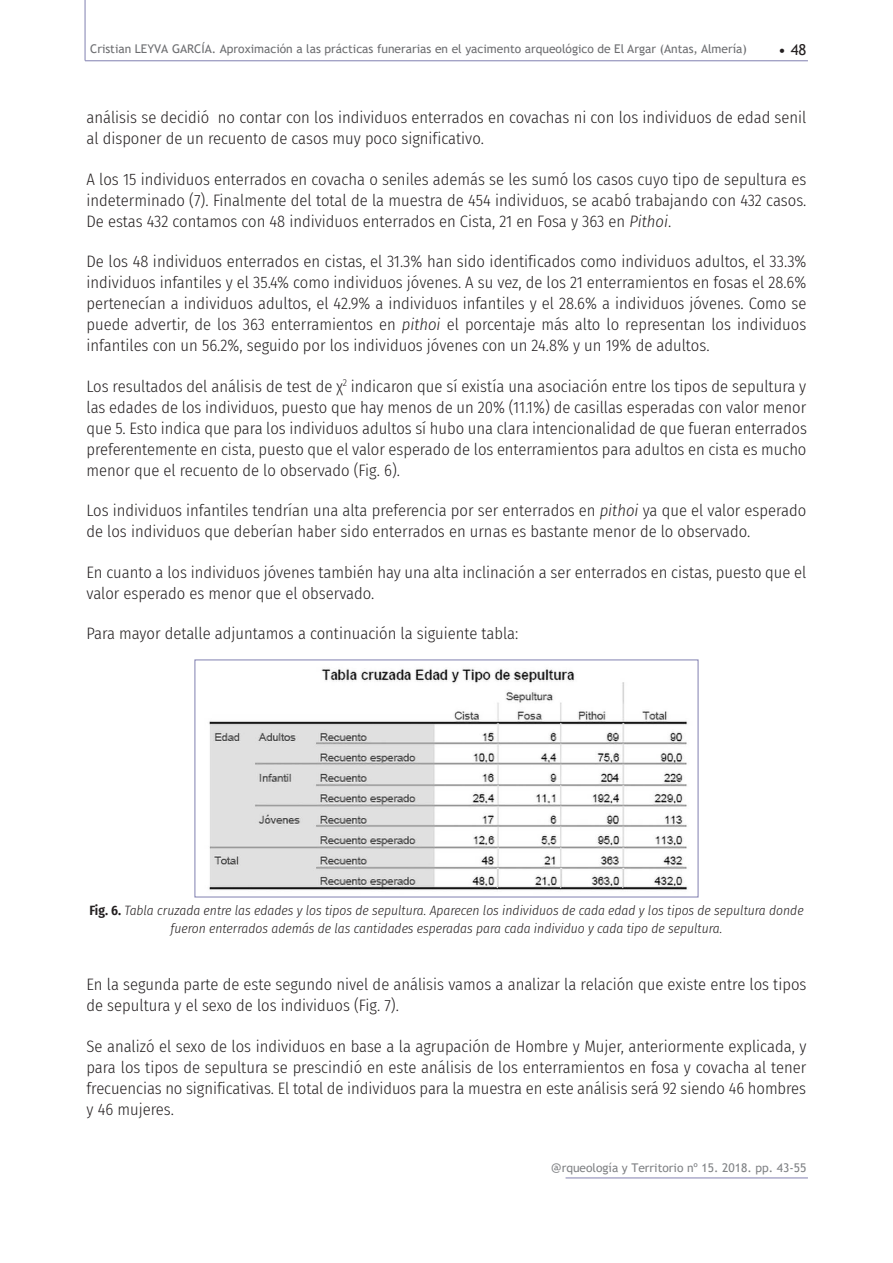
<style>
.page{position:relative;width:893px;height:1263px;background:#fff}
.page>*{position:absolute;margin:0;border:0;box-sizing:border-box;transform-origin:0 0}
.t1{font:300 16.5px/21px "Fira Sans Condensed";color:#231f20}
.t2{font:15px "Trebuchet MS";color:#231f20}
.t3{font:italic 300 13.5px/18px "Fira Sans Condensed";color:#231f20;text-align:center}
.t4{font:12px "Trebuchet MS";color:#6c6d70}
.t5{font:12px "Trebuchet MS";color:#808285}
.s1{font-style:italic}
.s2{font-weight:600;font-style:normal}
.s3{font-size:13.5px}
</style>
<div class="page">
<hr style="left:85px;top:61px;width:723px;height:1px;background:#8180b0">
<hr style="left:566px;top:1178px;width:242px;height:1px;background:#8180b0">
<hr style="left:85px;top:0;width:1px;height:61px;background:#8180b0">
<img style="left:209px;top:668px;width:479px;height:222px">
<div style="left:195px;top:659px;width:503px;height:238px;border:1px solid #8180b0"></div>
<p class="t4" style="left:90px;top:41px;width:658px">Cristian LEYVA GARCÍA. Aproximación a las prácticas funerarias en el yacimento arqueológico de El Argar (Antas, Almería)</p>
<p class="t2" style="left:778px;top:40px;width:30px">• 48</p>
<p class="t1" style="left:87px;top:107px;width:721px">análisis se decidió no contar con los individuos enterrados en covachas ni con los individuos de edad senil al disponer de un recuento de casos muy poco significativo.</p>
<p class="t1" style="left:87px;top:168px;width:721px;text-align:justify">A los 15 individuos enterrados en covacha o seniles además se les sumó los casos cuyo tipo de sepultura es indeterminado (7). Finalmente del total de la muestra de 454 individuos, se acabó trabajando con 432 casos.<br>De estas 432 contamos con 48 individuos enterrados en Cista, 21 en Fosa y 363 en <span class="s1">Pithoi</span>.</p>
<p class="t1" style="left:87px;top:251px;width:721px;text-align:justify">De los 48 individuos enterrados en cistas, el 31.3% han sido identificados como individuos adultos, el 33.3% individuos infantiles y el 35.4% como individuos jóvenes. A su vez, de los 21 enterramientos en fosas el 28.6% pertenecían a individuos adultos, el 42.9% a individuos infantiles y el 28.6% a individuos jóvenes. Como se puede advertir, de los 363 enterramientos en <span class="s1">pithoi</span> el porcentaje más alto lo representan los individuos infantiles con un 56.2%, seguido por los individuos jóvenes con un 24.8% y un 19% de adultos.</p>
<p class="t1" style="left:87px;top:375px;width:722px;text-align:justify">Los resultados del análisis de test de χ<sup>2</sup> indicaron que sí existía una asociación entre los tipos de sepultura y las edades de los individuos, puesto que hay menos de un 20% (11.1%) de casillas esperadas con valor menor que 5. Esto indica que para los individuos adultos sí hubo una clara intencionalidad de que fueran enterrados preferentemente en cista, puesto que el valor esperado de los enterramientos para adultos en cista es mucho menor que el recuento de lo observado (Fig. 6).</p>
<p class="t1" style="left:87px;top:500px;width:721px">Los individuos infantiles tendrían una alta preferencia por ser enterrados en <span class="s1">pithoi</span> ya que el valor esperado de los individuos que deberían haber sido enterrados en urnas es bastante menor de lo observado.</p>
<p class="t1" style="left:87px;top:561px;width:721px">En cuanto a los individuos jóvenes también hay una alta inclinación a ser enterrados en cistas, puesto que el valor esperado es menor que el observado.</p>
<p class="t1" style="left:87px;top:623px;width:433px">Para mayor detalle adjuntamos a continuación la siguiente tabla:</p>
<p class="t3" style="left:89px;top:902px;width:716px"><span class="s2">Fig. 6.</span> Tabla cruzada entre las edades y los tipos de sepultura. Aparecen los individuos de cada edad y los tipos de sepultura donde fueron enterrados además de las cantidades esperadas para cada individuo y cada tipo de sepultura.</p>
<p class="t1" style="left:87px;top:974px;width:721px">En la segunda parte de este segundo nivel de análisis vamos a analizar la relación que existe entre los tipos de sepultura y el sexo de los individuos (Fig. 7).</p>
<p class="t1" style="left:87px;top:1035px;width:721px;text-align:justify">Se analizó el sexo de los individuos en base a la agrupación de Hombre y Mujer, anteriormente explicada, y para los tipos de sepultura se prescindió en este análisis de los enterramientos en fosa y covacha al tener frecuencias no significativas. El total de individuos para la muestra en este análisis será 92 siendo 46 hombres y 46 mujeres.</p>
<p class="t5" style="left:551px;top:1160px;width:257px"><span class="s3">@</span>rqueología y Territorio nº 15. 2018. pp. 43-55</p>
</div>
